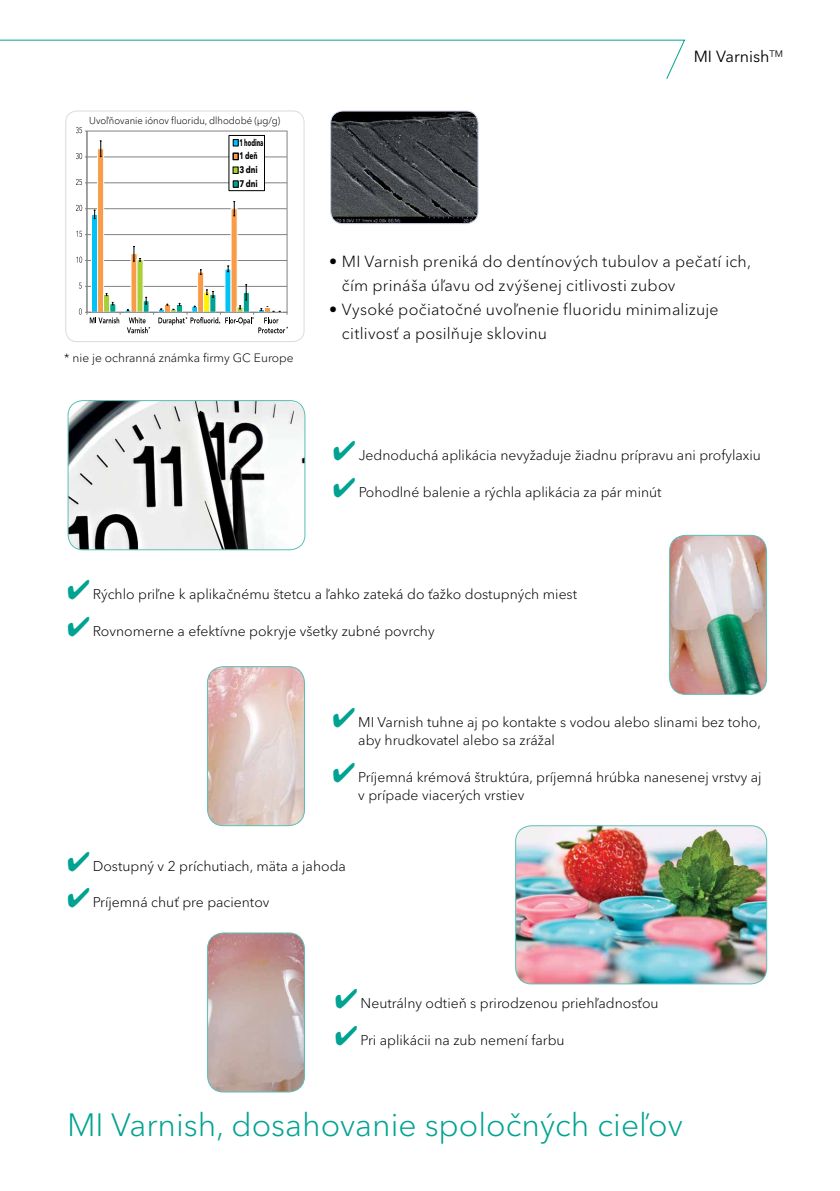
<style>
.page{position:relative;width:840px;height:1191px;background:#fff}
.page>*{position:absolute;margin:0;border:0;box-sizing:border-box;transform-origin:0 0}
.t1{font:300 32px "Avenir Next Cyr";color:#00a391}
.t2{font:300 16px/24px "Avenir Next Cyr";letter-spacing:.015em;color:#000}
.t3{font:16px "Avenir Next Cyr";color:#000}
.t4{font:300 14px/18.2px "Avenir Next Cyr";color:#000}
.t5{font:300 12px "Avenir Next Cyr";color:#000}
.t6{font:300 10px "Avenir Next Cyr";color:#000;scale:.95 1}
.t7{font:700 9.6px/13.6px "Avenir Next Cyr";letter-spacing:-.005em;color:#000;scale:.6 1}
.s1{color:#00a391}
</style>
<div class="page">
<img style="left:332px;top:112px;width:146px;height:111px">
<div style="left:330px;top:110px;width:148px;height:114px;border:1px solid #cdd1ea;border-radius:12px"></div>
<img style="left:68px;top:400px;width:237px;height:150px">
<div style="left:68px;top:400px;width:237px;height:150px;border:1px solid #5cbfb6;border-radius:15px"></div>
<div style="left:65px;top:111px;width:239px;height:231px;border:1px solid #d1d3d4;border-radius:11px"></div>
<hr style="left:87px;top:157px;width:200px;height:1px;background:#808285">
<hr style="left:87px;top:182px;width:200px;height:1px;background:#808285">
<hr style="left:87px;top:208px;width:200px;height:1px;background:#808285">
<hr style="left:87px;top:234px;width:200px;height:1px;background:#808285">
<hr style="left:87px;top:260px;width:200px;height:1px;background:#808285">
<div style="left:87px;top:131px;width:200px;height:181px;border:1px solid #808285"></div>
<div style="left:91px;top:214px;width:7px;height:98px;background:#00c2f4;border:1px solid #fff"></div>
<div style="left:224px;top:269px;width:7px;height:43px;background:#00c2f4;border:1px solid #fff"></div>
<div style="left:97px;top:148px;width:7px;height:164px;background:#f89c47;border:1px solid #fff"></div>
<svg style="left:131px;top:253px;width:6px;height:30px"></svg>
<div style="left:197px;top:272px;width:7px;height:40px;background:#f89c47;border:1px solid #fff"></div>
<svg style="left:231px;top:208px;width:6px;height:75px"></svg>
<svg style="left:137px;top:259px;width:6px;height:24px"></svg>
<svg style="left:227px;top:266px;width:2px;height:6px"></svg>
<svg style="left:100px;top:141px;width:1px;height:16px"></svg>
<svg style="left:233px;top:201px;width:2px;height:15px"></svg>
<svg style="left:133px;top:246px;width:8px;height:16px"></svg>
<div style="left:229px;top:135px;width:35px;height:56px;background:#fff"></div>
<div style="left:228px;top:135px;width:36px;height:56px;border:1px solid #000"></div>
<svg style="left:233px;top:139px;width:5px;height:7px"></svg>
<svg style="left:233px;top:153px;width:5px;height:7px"></svg>
<svg style="left:233px;top:167px;width:5px;height:7px"></svg>
<svg style="left:233px;top:180px;width:5px;height:7px"></svg>
<hr style="left:87px;top:131px;width:1px;height:181px;background:#808285">
<svg style="left:76px;top:127px;width:11px;height:6px"></svg>
<svg style="left:76px;top:153px;width:11px;height:6px"></svg>
<svg style="left:76px;top:179px;width:11px;height:6px"></svg>
<svg style="left:76px;top:205px;width:11px;height:6px"></svg>
<svg style="left:76px;top:231px;width:11px;height:6px"></svg>
<svg style="left:76px;top:257px;width:11px;height:6px"></svg>
<svg style="left:79px;top:283px;width:209px;height:50px"></svg>
<svg style="left:0;top:39px;width:685px;height:40px"></svg>
<img style="left:669px;top:535px;width:97px;height:159px">
<div style="left:669px;top:535px;width:97px;height:159px;border:1px solid #5cbfb6;border-radius:16px"></div>
<img style="left:207px;top:666px;width:97px;height:159px">
<div style="left:207px;top:666px;width:98px;height:160px;border:1px solid #5cbfb6;border-radius:16px"></div>
<img style="left:207px;top:934px;width:97px;height:158px">
<div style="left:207px;top:932px;width:98px;height:160px;border:1px solid #5cbfb6;border-radius:16px"></div>
<img style="left:515px;top:825px;width:251px;height:159px">
<div style="left:515px;top:825px;width:251px;height:159px;border:1px solid #5cbfb6;border-radius:16px"></div>
<p class="t6" style="left:89px;top:115px;width:203px">Uvoľňovanie iónov fluoridu, dlhodobé (μg/g)</p>
<p class="t7" style="left:239px;top:135px;width:42px">1 hodina<br>1 deň<br>3 dni<br>7 dni</p>
<p class="t5" style="left:64px;top:350px;width:231px">* nie je ochranná známka firmy GC Europe</p>
<p class="t3" style="left:693px;top:47px;width:91px">MI Varnish<sup>TM</sup></p>
<p class="t2" style="left:342px;top:250px;width:410px;text-indent:-13px">• MI Varnish preniká do dentínových tubulov a pečatí ich, čím prináša úľavu od zvýšenej citlivosti zubov</p>
<p class="t2" style="left:342px;top:298px;width:378px;text-indent:-13px">• Vysoké počiatočné uvoľnenie fluoridu minimalizuje citlivosť a posilňuje sklovinu</p>
<p class="t4" style="left:333px;top:446px;width:429px"><span class="s1">✔</span> Jednoduchá aplikácia nevyžaduje žiadnu prípravu ani profylaxiu</p>
<p class="t4" style="left:333px;top:482px;width:330px"><span class="s1">✔</span> Pohodlné balenie a rýchla aplikácia za pár minút</p>
<p class="t4" style="left:67px;top:585px;width:511px"><span class="s1">✔</span> Rýchlo priľne k aplikačnému štetcu a ľahko zateká do ťažko dostupných miest</p>
<p class="t4" style="left:67px;top:621px;width:369px"><span class="s1">✔</span> Rovnomerne a efektívne pokryje všetky zubné povrchy</p>
<p class="t4" style="left:358px;top:713px;width:404px;text-indent:-26px"><span class="s1">✔</span> MI Varnish tuhne aj po kontakte s vodou alebo slinami bez toho, aby hrudkovatel alebo sa zrážal</p>
<p class="t4" style="left:358px;top:767px;width:405px;text-indent:-26px"><span class="s1">✔</span> Príjemná krémová štruktúra, príjemná hrúbka nanesenej vrstvy aj v prípade viacerých vrstiev</p>
<p class="t4" style="left:67px;top:857px;width:280px"><span class="s1">✔</span> Dostupný v 2 príchutiach, mäta a jahoda</p>
<p class="t4" style="left:67px;top:893px;width:204px"><span class="s1">✔</span> Príjemná chuť pre pacientov</p>
<p class="t4" style="left:334px;top:994px;width:325px"><span class="s1">✔</span> Neutrálny odtieň s prirodzenou priehľadnosťou</p>
<p class="t4" style="left:334px;top:1030px;width:231px"><span class="s1">✔</span> Pri aplikácii na zub nemení farbu</p>
<h1 class="t1" style="left:67px;top:1105px;width:617px">MI Varnish, dosahovanie spoločných cieľov</h1>
</div>
